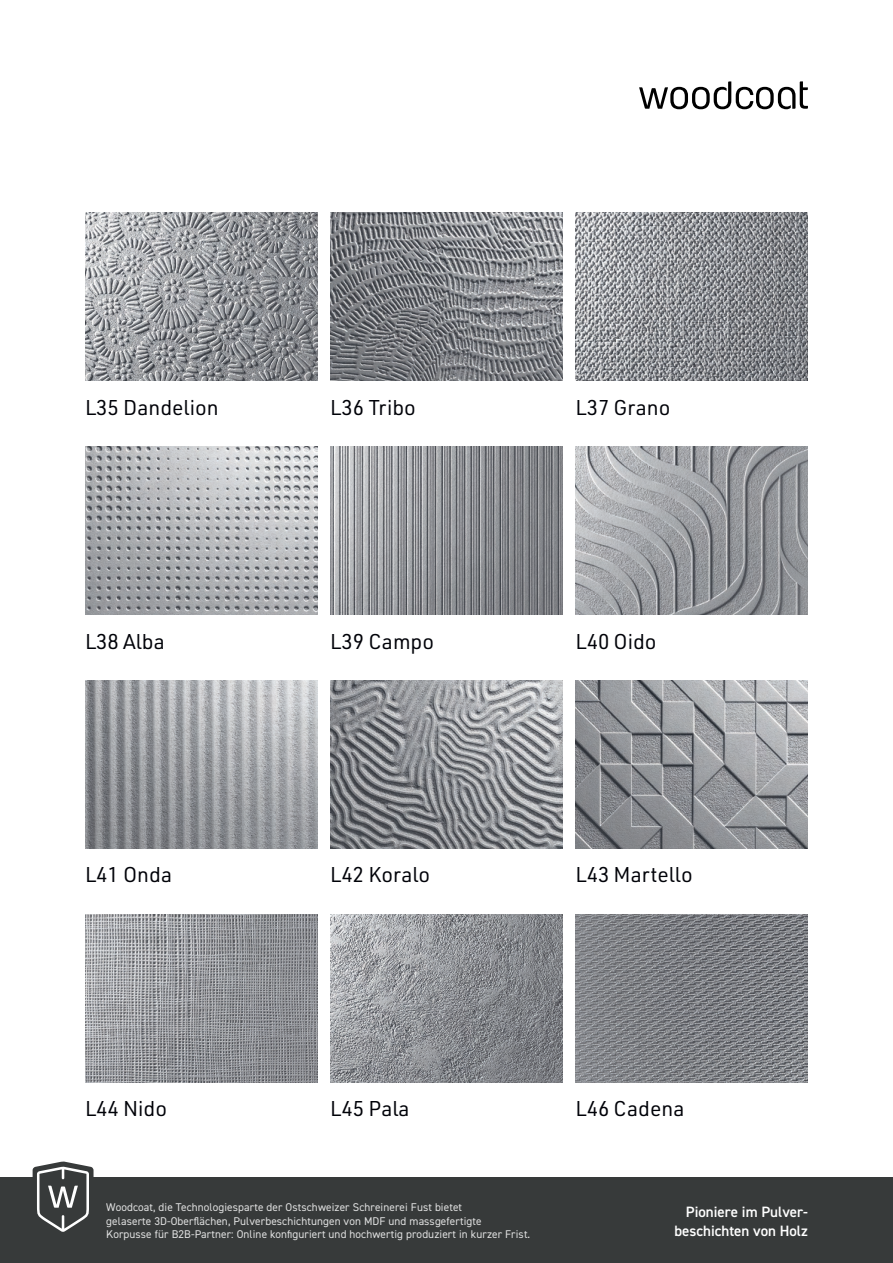
<style>
.page{position:relative;width:893px;height:1263px;background:#fff}
.page>*{position:absolute;margin:0;border:0;box-sizing:border-box;transform-origin:0 0}
.t1{font:21px "URWDIN";color:#000208}
.t2{font:600 15px/19.5px "DIN2014";color:#fff;text-align:right}
.t3{font:11.25px/13.5px "DIN2014";letter-spacing:.01em;color:#fff}
</style>
<div class="page">
<div style="left:0;top:1178px;width:893px;height:85px;background:#373a3a"></div>
<svg style="left:33px;top:1161px;width:61px;height:71px"></svg>
<svg style="left:639px;top:81px;width:169px;height:28px"></svg>
<img style="left:85px;top:213px;width:232px;height:168px">
<img style="left:85px;top:446px;width:232px;height:168px">
<img style="left:330px;top:213px;width:233px;height:168px">
<img style="left:330px;top:446px;width:233px;height:168px">
<img style="left:575px;top:213px;width:233px;height:168px">
<img style="left:575px;top:446px;width:233px;height:168px">
<img style="left:85px;top:914px;width:232px;height:168px">
<img style="left:330px;top:914px;width:233px;height:168px">
<img style="left:575px;top:914px;width:233px;height:168px">
<img style="left:330px;top:680px;width:233px;height:168px">
<img style="left:575px;top:680px;width:233px;height:168px">
<img style="left:85px;top:680px;width:232px;height:168px">
<h1 class="t1" style="left:85px;top:393px;width:135px">L35 Dandelion</h1>
<h1 class="t1" style="left:85px;top:627px;width:81px">L38 Alba</h1>
<h1 class="t1" style="left:330px;top:393px;width:87px">L36 Tribo</h1>
<h1 class="t1" style="left:330px;top:627px;width:105px">L39 Campo</h1>
<h1 class="t1" style="left:575px;top:393px;width:96px">L37 Grano</h1>
<h1 class="t1" style="left:575px;top:627px;width:83px">L40 Oido</h1>
<h1 class="t1" style="left:85px;top:861px;width:89px">L41 Onda</h1>
<h1 class="t1" style="left:330px;top:861px;width:102px">L42 Koralo</h1>
<h1 class="t1" style="left:575px;top:861px;width:119px">L43 Martello</h1>
<h1 class="t1" style="left:85px;top:1095px;width:84px">L44 Nido</h1>
<h1 class="t1" style="left:330px;top:1095px;width:81px">L45 Pala</h1>
<h1 class="t1" style="left:575px;top:1095px;width:110px">L46 Cadena</h1>
<p class="t3" style="left:106px;top:1200px;width:425px">Woodcoat, die Technologiesparte der Ostschweizer Schreinerei Fust bietet<br>gelaserte 3D-Oberflächen, Pulverbeschichtungen von MDF und massgefertigte<br>Korpusse für B2B-Partner: Online konfiguriert und hochwertig produziert in kurzer Frist.</p>
<h2 class="t2" style="left:674px;top:1201px;width:135px">Pioniere im Pulver&shy;beschichten von Holz</h2>
</div>
